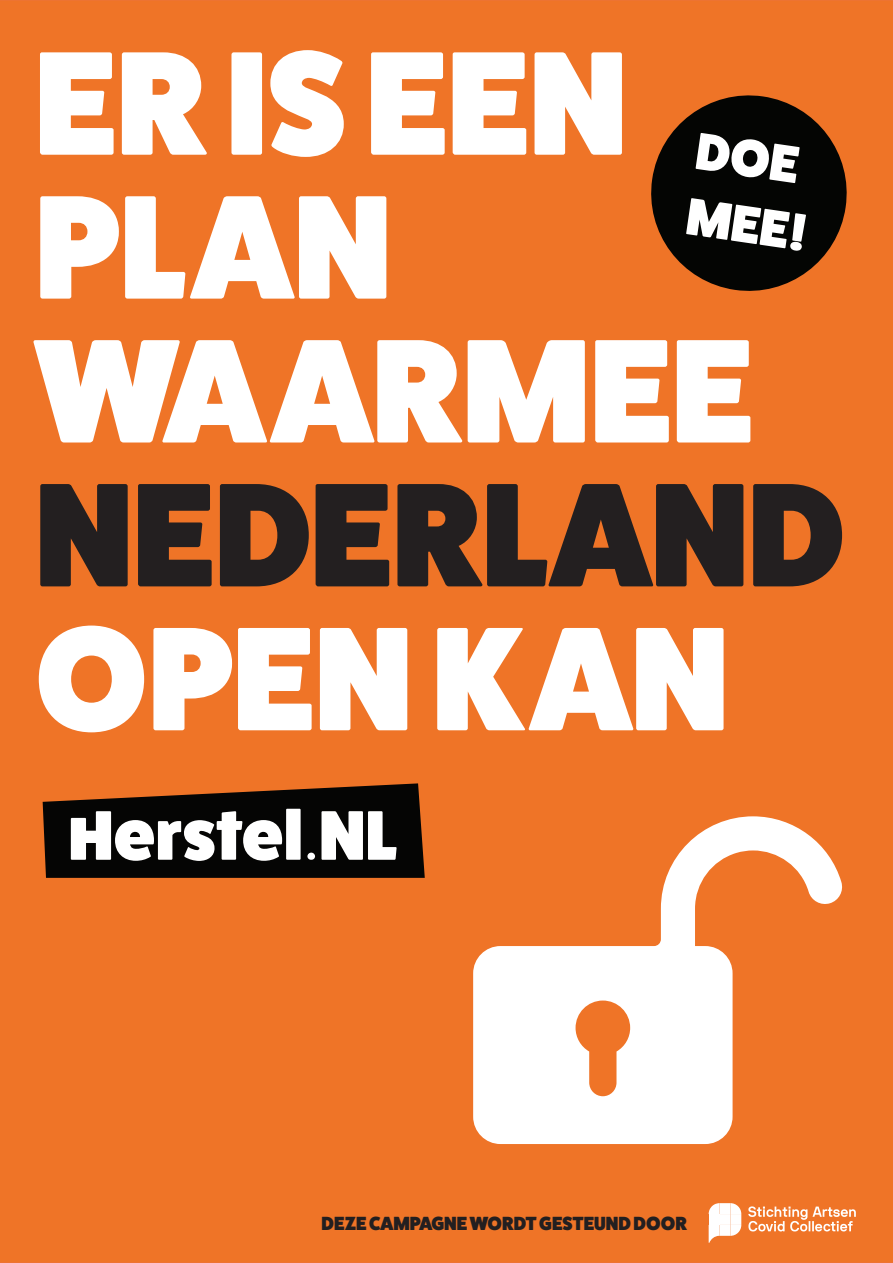
<style>
.page{position:relative;width:893px;height:1263px;background:#fff}
.page>*{position:absolute;margin:0;border:0;box-sizing:border-box;transform-origin:0 0}
.t1{font:800 148.35px/143.9px "Fat Frank";color:#fff}
.t2{font:800 52.65px/66px "Fat Frank";color:#fff}
.t3{font:800 19.2px "Fat Frank";color:#231f20}
.s1{color:#231f20}
</style>
<div class="page">
<div style="left:0;top:2px;width:893px;height:1259px;background:#ef7427"></div>
<svg style="left:473px;top:816px;width:370px;height:328px"></svg>
<svg style="left:748px;top:1206px;width:108px;height:25px"></svg>
<svg style="left:709px;top:1203px;width:32px;height:40px"></svg>
<svg style="left:43px;top:783px;width:382px;height:95px;background:#615349"></svg>
<svg style="left:651px;top:95px;width:196px;height:196px"></svg>
<p class="t1" style="left:35px;top:33px;width:812px">ER IS EEN<br>PLAN<br>WAARMEE<br><span class="s1">NEDERLAND<br></span>OPEN KAN</p>
<p class="t2" style="left:700px;top:118px;width:123px;rotate:8deg">DOE<br>MEE!</p>
<p class="t3" style="left:322px;top:1213px;width:367px">DEZE CAMPAGNE WORDT GESTEUND DOOR</p>
</div>
